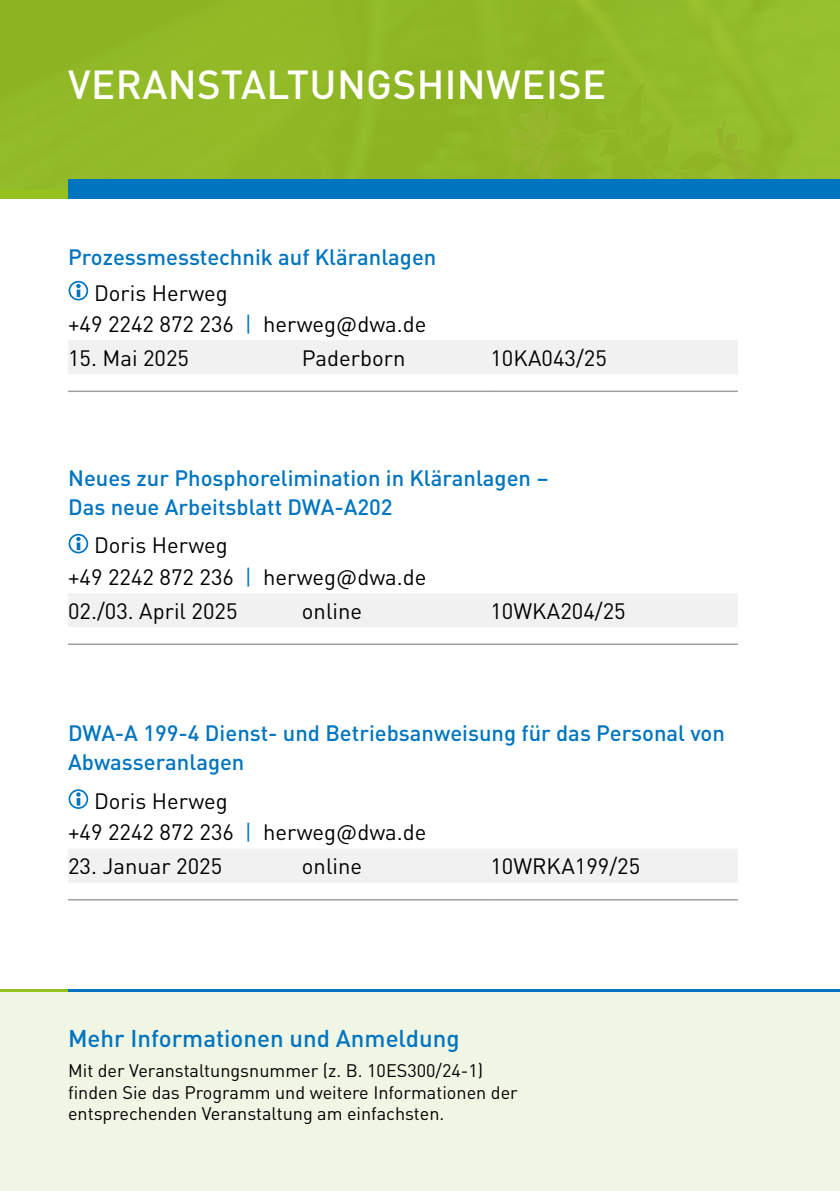
<style>
.page{position:relative;width:840px;height:1191px;background:#fff}
.page>*{position:absolute;margin:0;border:0;box-sizing:border-box;transform-origin:0 0}
.t1{font:500 40px "DINOT";letter-spacing:.01em;color:#fff}
.t2{font:500 24px "DINOT";color:#0075bf}
.t3{font:22px/31.2px "DINOT";color:#000}
.t4{font:500 22px/29px "DINOT";color:#0075bf}
.t5{font:18px/21.6px "DINOT";color:#000}
.s1{color:#0075bf}
</style>
<div class="page">
<div style="left:0;top:0;width:839px;height:199px;background:#91b927"></div>
<div style="left:0;top:189px;width:86px;height:10px;background:#95c11f"></div>
<hr style="left:0;top:989px;width:68px;height:3px;background:#95c11f">
<div style="left:68px;top:180px;width:771px;height:19px;background:#0075bf"></div>
<div style="left:68px;top:340px;width:669px;height:34px;background:#f1f1f1"></div>
<hr style="left:68px;top:390px;width:234px;height:2px;background:#9d9d9c">
<hr style="left:302px;top:390px;width:188px;height:2px;background:#9d9d9c">
<hr style="left:490px;top:390px;width:247px;height:2px;background:#9d9d9c">
<svg style="left:68px;top:281px;width:20px;height:19px"></svg>
<div style="left:68px;top:593px;width:669px;height:34px;background:#f1f1f1"></div>
<hr style="left:68px;top:643px;width:234px;height:2px;background:#9d9d9c">
<hr style="left:302px;top:643px;width:188px;height:2px;background:#9d9d9c">
<hr style="left:490px;top:643px;width:247px;height:2px;background:#9d9d9c">
<svg style="left:68px;top:534px;width:20px;height:19px"></svg>
<div style="left:68px;top:849px;width:669px;height:33px;background:#f1f1f1"></div>
<hr style="left:68px;top:899px;width:234px;height:1px;background:#9d9d9c">
<hr style="left:302px;top:899px;width:188px;height:1px;background:#9d9d9c">
<hr style="left:490px;top:899px;width:247px;height:1px;background:#9d9d9c">
<svg style="left:68px;top:789px;width:20px;height:20px"></svg>
<hr style="left:68px;top:989px;width:771px;height:3px;background:#0075bf">
<div style="left:0;top:992px;width:839px;height:199px;background:#f1f6e4"></div>
<h1 class="t1" style="left:68px;top:53px;width:539px">VERANSTALTUNGSHINWEISE</h1>
<p class="t4" style="left:68px;top:241px;width:369px">Prozessmesstechnik auf Kläranlagen</p>
<p class="t3" style="left:68px;top:275px;width:359px;text-indent:26px">Doris Herweg<br>+49 2242 872 236 <span class="s1">|</span> herweg@dwa.de</p>
<p class="t3" style="left:68px;top:341px;width:122px">15. Mai 2025</p>
<p class="t3" style="left:302px;top:341px;width:105px">Paderborn</p>
<p class="t3" style="left:490px;top:341px;width:118px">10KA043/25</p>
<p class="t4" style="left:68px;top:462px;width:482px">Neues zur Phosphorelimination in Kläranlagen –<br>Das neue Arbeitsblatt DWA-A202</p>
<p class="t3" style="left:68px;top:528px;width:359px;text-indent:26px">Doris Herweg<br>+49 2242 872 236 <span class="s1">|</span> herweg@dwa.de</p>
<p class="t3" style="left:68px;top:593px;width:171px">02./03. April 2025</p>
<p class="t3" style="left:302px;top:593px;width:62px">online</p>
<p class="t3" style="left:490px;top:593px;width:137px">10WKA204/25</p>
<p class="t4" style="left:68px;top:716px;width:658px">DWA-A 199-4 Dienst- und Betriebsanweisung für das Personal von<br>Abwasseranlagen</p>
<p class="t3" style="left:68px;top:784px;width:359px;text-indent:26px">Doris Herweg<br>+49 2242 872 236 <span class="s1">|</span> herweg@dwa.de</p>
<p class="t3" style="left:68px;top:849px;width:155px">23. Januar 2025</p>
<p class="t3" style="left:302px;top:849px;width:62px">online</p>
<p class="t3" style="left:490px;top:849px;width:151px">10WRKA199/25</p>
<p class="t2" style="left:68px;top:1019px;width:393px">Mehr Informationen und Anmeldung</p>
<p class="t5" style="left:68px;top:1058px;width:451px;text-indent:273px">B. 10WKA125/24) finden Sie das Programm und weitere Informationen der entsprechenden Veranstaltung am einfachsten.</p>
<p class="t5" style="left:68px;top:1058px;width:416px">Mit der Veranstaltungsnummer (z. B. 10ES300/24-1)</p>
</div>
